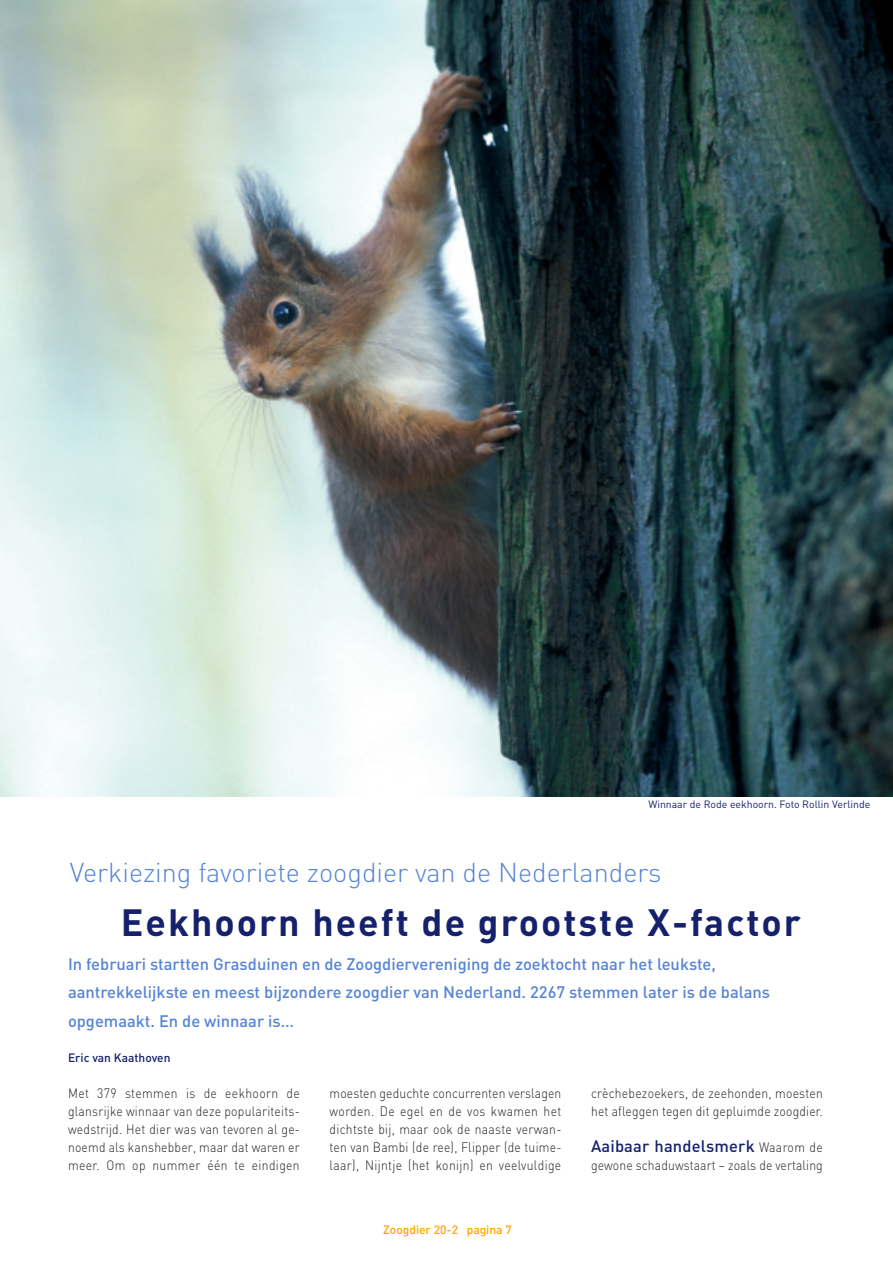
<style>
.page{position:relative;width:893px;height:1263px;background:#fff}
.page>*{position:absolute;margin:0;border:0;box-sizing:border-box;transform-origin:0 0}
.t1{font:700 37.5px "DIN";letter-spacing:.055em;color:#15216c}
.t2{font:300 27px "DIN";color:#5684d6}
.t3{font:500 16.5px/28.5px "DIN";color:#5684d6}
.t4{font:500 16.5px "DIN";letter-spacing:.01em;color:#15216c}
.t5{font:300 13.5px/18px "DIN";letter-spacing:.015em;color:#231f20;text-align:justify;scale:.9 1}
.t6{font:500 12px "DIN";color:#ffa300}
.t7{font:500 12px "DIN";color:#15216c}
.t8{font:10.5px "DIN";color:#15216c}
.s1{font-weight:300;font-size:13.5px;color:#231f20}
</style>
<div class="page">
<img style="left:0;top:0;width:893px;height:796px">
<p class="t8" style="left:648px;top:800px;width:223px">Winnaar de Rode eekhoorn. Foto Rollin Verlinde</p>
<h2 class="t2" style="left:70px;top:863px;width:593px">Verkiezing favoriete zoogdier van de Nederlanders</h2>
<h1 class="t1" style="left:121px;top:909px;width:682px">Eekhoorn heeft de grootste X-factor</h1>
<p class="t3" style="left:68px;top:951px;width:704px">In februari startten Grasduinen en de Zoogdiervereniging de zoektocht naar het leukste, aantrekkelijkste en meest bijzondere zoogdier van Nederland. 2267 stemmen later is de balans opgemaakt. En de winnaar is…</p>
<p class="t7" style="left:68px;top:1053px;width:104px">Eric van Kaathoven</p>
<p class="t5" style="left:68px;top:1086px;width:259px">Met 379 stemmen is de eekhoorn de glansrijke winnaar van deze populariteits&shy;wedstrijd. Het dier was van tevoren al ge&shy;noemd als kanshebber, maar dat waren er meer. Om op nummer één te eindigen</p>
<p class="t5" style="left:330px;top:1086px;width:259px">moesten geduchte concurrenten verslagen worden. De egel en de vos kwamen het dichtste bij, maar ook de naaste verwan&shy;ten van Bambi (de ree), Flipper (de tuime&shy;laar), Nijntje (het konijn) en veelvuldige</p>
<p class="t5" style="left:591px;top:1086px;width:259px">crèchebezoekers, de zeehonden, moesten het afleggen tegen dit gepluimde zoogdier.</p>
<p class="t4" style="left:591px;top:1140px;width:233px">Aaibaar handelsmerk <span class="s1">Waarom de</span></p>
<p class="t5" style="left:591px;top:1158px;width:259px">gewone schaduwstaart – zoals de vertaling</p>
<p class="t6" style="left:383px;top:1226px;width:130px">Zoogdier 20-2 pagina 7</p>
</div>
